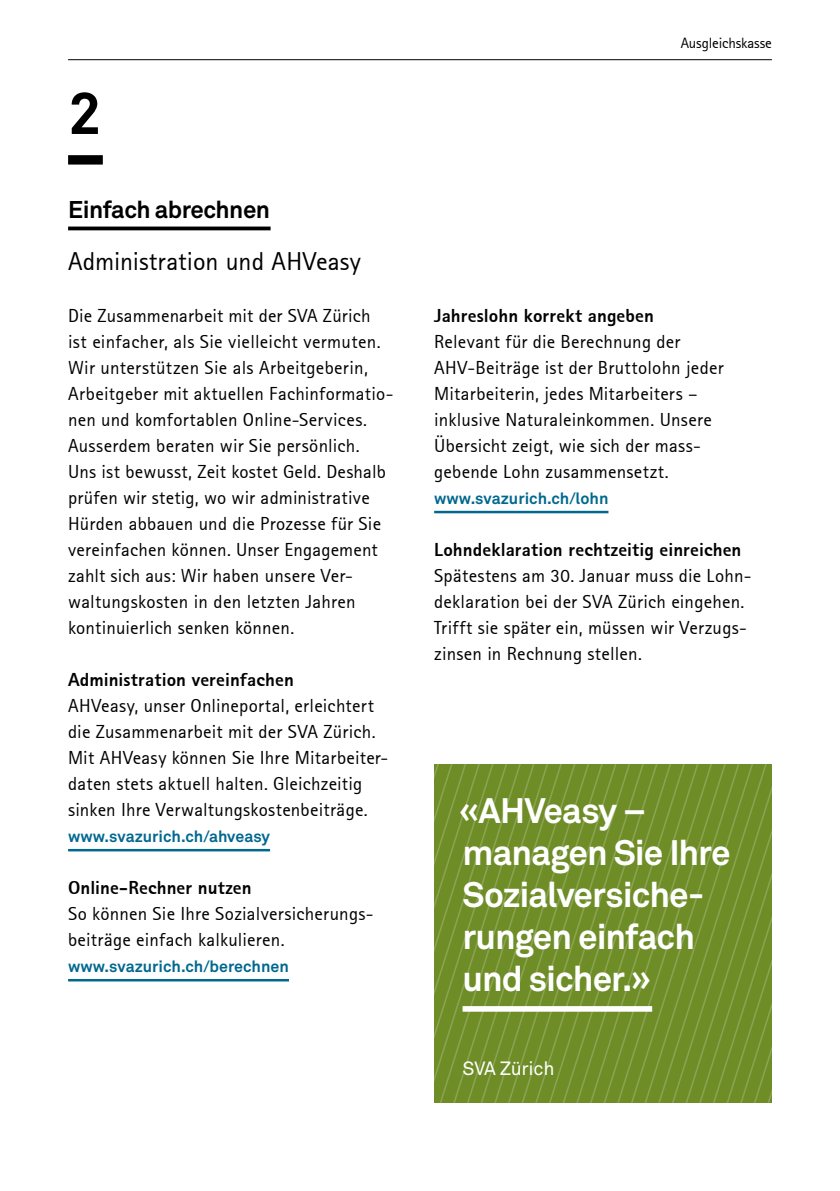
<style>
.page{position:relative;width:840px;height:1191px;background:#fff}
.page>*{position:absolute;margin:0;border:0;box-sizing:border-box;transform-origin:0 0}
.t1{font:700 58.8px "Akkurat Pro";color:#000}
.t2{font:700 35px/42px "Akkurat Pro";letter-spacing:-.025em;color:#fff}
.t3{font:26px "SVA Rotis";letter-spacing:-.01em;color:#000}
.t4{font:700 24px "Akkurat Pro";letter-spacing:-.02em;color:#000}
.t5{font:19px/26px "SVA Rotis";color:#000}
.t6{font:700 19px "SVA Rotis";letter-spacing:.005em;color:#000}
.t7{font:19px "Akkurat Pro";letter-spacing:-.02em;color:#fff}
.t8{font:700 16px "Akkurat Pro";color:#00688f}
.t9{font:15px "SVA Rotis";letter-spacing:-.02em;color:#000}
</style>
<div class="page">
<hr style="left:68px;top:849px;width:202px;height:2px;background:#00688f">
<hr style="left:68px;top:979px;width:221px;height:2px;background:#00688f">
<div style="left:68px;top:155px;width:35px;height:10px;background:#000"></div>
<svg style="left:68px;top:226px;width:202px;height:4px"></svg>
<svg style="left:434px;top:764px;width:11px;height:338px;background:#718f2c"></svg>
<svg style="left:445px;top:764px;width:14px;height:338px;background:#718f2c"></svg>
<svg style="left:459px;top:764px;width:13px;height:338px;background:#718f2c"></svg>
<svg style="left:472px;top:764px;width:14px;height:338px;background:#718f2c"></svg>
<svg style="left:486px;top:764px;width:14px;height:338px;background:#718f2c"></svg>
<svg style="left:500px;top:764px;width:13px;height:338px;background:#718f2c"></svg>
<svg style="left:513px;top:764px;width:14px;height:338px;background:#718f2c"></svg>
<svg style="left:527px;top:764px;width:14px;height:338px;background:#718f2c"></svg>
<svg style="left:541px;top:764px;width:13px;height:338px;background:#718f2c"></svg>
<svg style="left:554px;top:764px;width:14px;height:338px;background:#718f2c"></svg>
<svg style="left:568px;top:764px;width:14px;height:338px;background:#718f2c"></svg>
<svg style="left:582px;top:764px;width:13px;height:338px;background:#718f2c"></svg>
<svg style="left:595px;top:764px;width:14px;height:338px;background:#718f2c"></svg>
<svg style="left:609px;top:764px;width:13px;height:338px;background:#718f2c"></svg>
<svg style="left:622px;top:764px;width:14px;height:338px;background:#718f2c"></svg>
<svg style="left:636px;top:764px;width:14px;height:338px;background:#718f2c"></svg>
<svg style="left:650px;top:764px;width:13px;height:338px;background:#718f2c"></svg>
<svg style="left:663px;top:764px;width:108px;height:338px;background:#718f2b"></svg>
<div style="left:462px;top:1006px;width:189px;height:5px;background:#fff"></div>
<hr style="left:434px;top:511px;width:174px;height:2px;background:#00688f">
<hr style="left:68px;top:59px;width:703px;height:1px;background:#000">
<h1 class="t1" style="left:68px;top:77px;width:35px">2</h1>
<p class="t4" style="left:68px;top:195px;width:203px">Einfach abrechnen</p>
<h3 class="t3" style="left:68px;top:246px;width:294px">Administration und AHVeasy</h3>
<p class="t5" style="left:68px;top:302px;width:327px">Die Zusammenarbeit mit der SVA Zürich ist einfacher, als Sie vielleicht vermuten.<br>Wir unterstützen Sie als Arbeitgeberin, Arbeitgeber mit aktuellen Fachinformatio&shy;nen und komfortablen Online-Services.<br>Ausserdem beraten wir Sie persönlich.<br>Uns ist bewusst, Zeit kostet Geld. Deshalb prüfen wir stetig, wo wir administrative Hürden abbauen und die Prozesse für Sie vereinfachen können. Unser Engagement zahlt sich aus: Wir haben unsere Ver&shy;waltungskosten in den letzten Jahren kontinuierlich senken können.</p>
<p class="t6" style="left:68px;top:667px;width:227px">Administration vereinfachen</p>
<p class="t5" style="left:68px;top:692px;width:322px">AHVeasy, unser Onlineportal, erleichtert die Zusammenarbeit mit der SVA Zürich.<br>Mit AHVeasy können Sie Ihre Mitarbeiter&shy;daten stets aktuell halten. Gleichzeitig sinken Ihre Verwaltungskostenbeiträge.</p>
<p class="t8" style="left:68px;top:826px;width:203px">www.svazurich.ch/ahveasy</p>
<p class="t6" style="left:68px;top:875px;width:185px">Online-Rechner nutzen</p>
<p class="t5" style="left:68px;top:900px;width:307px">So können Sie Ihre Sozialversicherungs&shy;beiträge einfach kalkulieren.</p>
<p class="t8" style="left:68px;top:956px;width:222px">www.svazurich.ch/berechnen</p>
<p class="t9" style="left:680px;top:34px;width:93px">Ausgleichskasse</p>
<p class="t6" style="left:434px;top:303px;width:221px">Jahreslohn korrekt angeben</p>
<p class="t5" style="left:434px;top:328px;width:291px">Relevant für die Berechnung der AHV-Beiträge ist der Bruttolohn jeder Mitarbeiterin, jedes Mitarbeiters – inklusive Naturaleinkommen. Unsere Übersicht zeigt, wie sich der mass-- gebende Lohn zusammensetzt.</p>
<p class="t8" style="left:434px;top:488px;width:176px">www.svazurich.ch/lohn</p>
<p class="t6" style="left:434px;top:537px;width:308px">Lohndeklaration rechtzeitig einreichen</p>
<p class="t5" style="left:434px;top:562px;width:319px">Spätestens am 30. Januar muss die Lohn&shy;deklaration bei der SVA Zürich eingehen.<br>Trifft sie später ein, müssen wir Verzugs&shy;zinsen in Rechnung stellen.</p>
<h2 class="t2" style="left:458px;top:789px;width:273px">«AHVeasy – managen Sie Ihre<br>Sozialversiche&shy;rungen einfach und sicher.»</h2>
<p class="t7" style="left:462px;top:1057px;width:93px">SVA Zürich</p>
</div>
